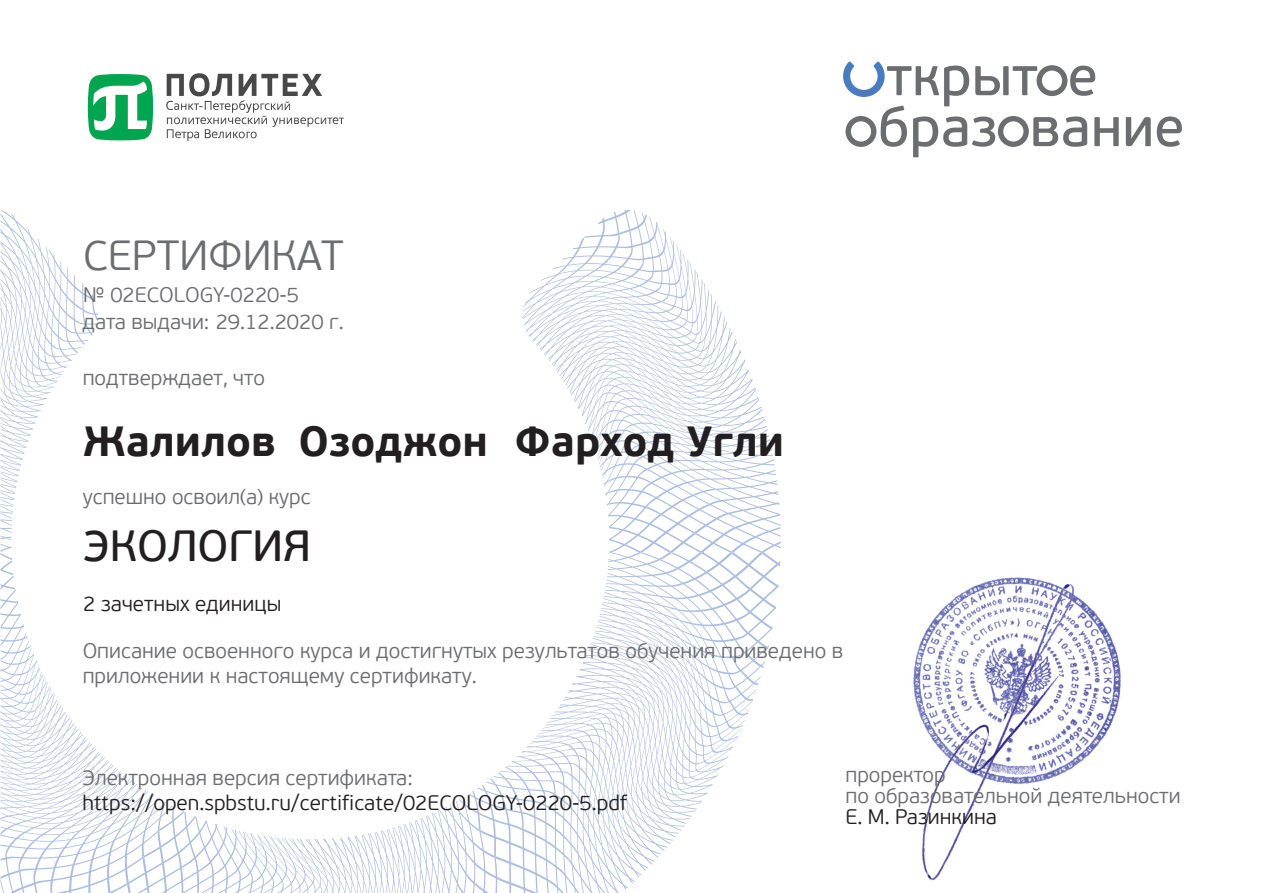
<style>
.page{position:relative;width:1263px;height:893px;background:#fff}
.page>*{position:absolute;margin:0;border:0;box-sizing:border-box;transform-origin:0 0}
.t1{font:43.5px "PF Beau Sans Pro Bbook";color:#231f20}
.t2{font:700 42px "PF Beau Sans Pro";color:#231f20}
.t3{font:300 42px "PF Beau Sans Pro";color:#6c6d70}
.t4{font:300 21px/25.2px "PF Beau Sans Pro";color:#6c6d70}
.t5{font:300 21px/25.5px "PF Beau Sans Pro";color:#231f20}
.s1{color:#6c6d70}
</style>
<div class="page">
<svg style="left:524px;top:210px;width:245px;height:342px"></svg>
<svg style="left:0;top:210px;width:98px;height:342px"></svg>
<svg style="left:0;top:553px;width:160px;height:340px"></svg>
<svg style="left:127px;top:799px;width:336px;height:94px"></svg>
<svg style="left:463px;top:552px;width:317px;height:341px"></svg>
<svg style="left:490px;top:666px;width:274px;height:227px"></svg>
<svg style="left:843px;top:62px;width:276px;height:95px"></svg>
<svg style="left:1126px;top:117px;width:25px;height:29px"></svg>
<svg style="left:1157px;top:116px;width:25px;height:31px"></svg>
<svg style="left:166px;top:73px;width:178px;height:68px"></svg>
<svg style="left:88px;top:74px;width:65px;height:66px"></svg>
<img style="left:913px;top:577px;width:208px;height:304px">
<p class="t3" style="left:83px;top:231px;width:262px">СЕРТИФИКАТ</p>
<p class="t4" style="left:83px;top:282px;width:217px">№ 02ECOLOGY-0220-5</p>
<p class="t4" style="left:82px;top:310px;width:263px">дата выдачи: 29.12.2020 г.</p>
<p class="t4" style="left:83px;top:366px;width:184px">подтверждает, что</p>
<p class="t2" style="left:83px;top:415px;width:702px">Жалилов Озоджон Фарход Угли</p>
<p class="t4" style="left:83px;top:484px;width:230px">успешно освоил(а) курс</p>
<p class="t1" style="left:83px;top:520px;width:229px">ЭКОЛОГИЯ</p>
<p class="t5" style="left:83px;top:592px;width:199px">2 зачетных единицы</p>
<p class="t4" style="left:83px;top:639px;width:762px">Описание освоенного курса и достигнутых результатов обучения приведено в приложении к настоящему сертификату.</p>
<p class="t5" style="left:82px;top:765px;width:546px"><span class="s1">Электронная версия сертификата: </span>https://open.spbstu.ru/certificate/02ECOLOGY-0220-5.pdf</p>
<p class="t4" style="left:845px;top:762px;width:102px">проректор</p>
<p class="t4" style="left:845px;top:783px;width:337px">по образовательной деятельности</p>
<p class="t5" style="left:845px;top:804px;width:153px">Е. М. Разинкина</p>
</div>
